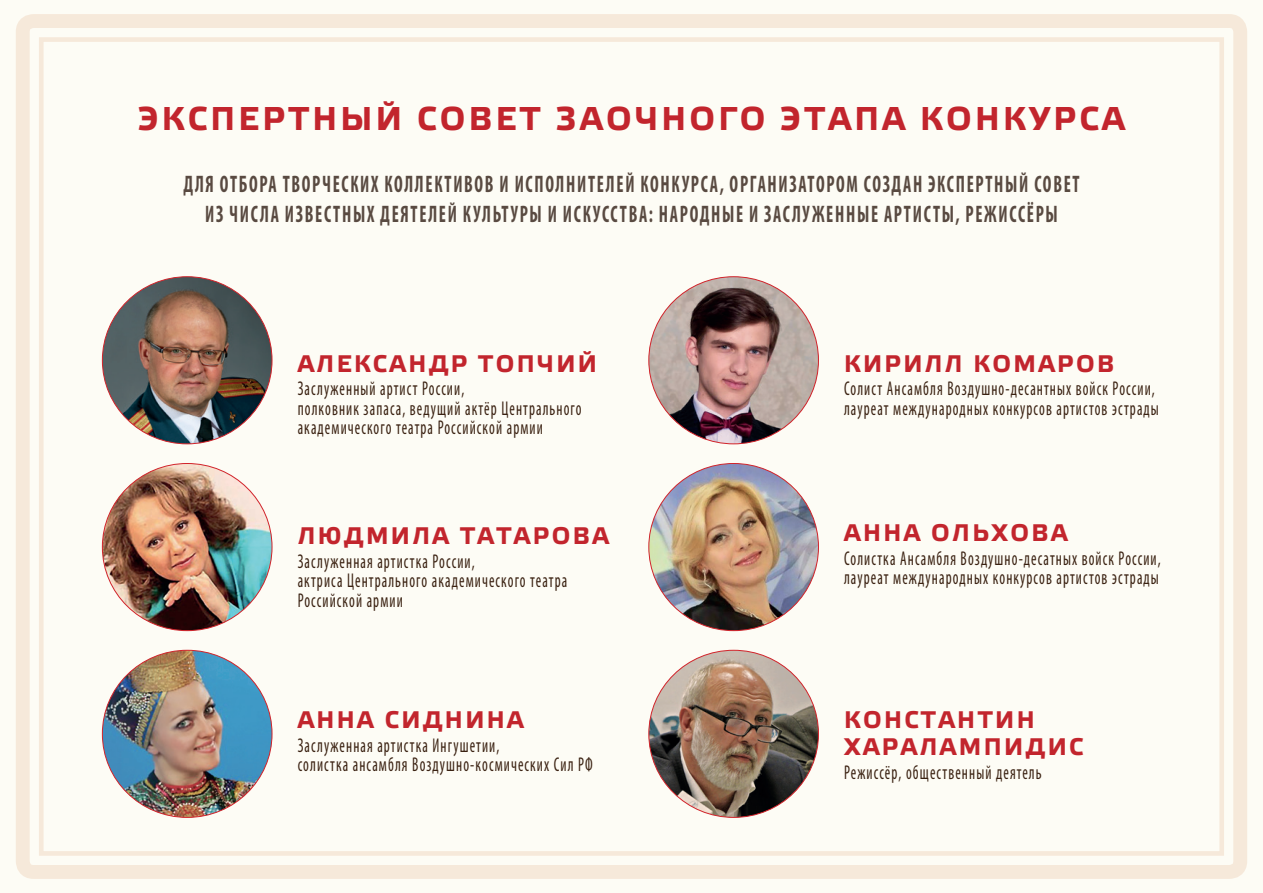
<style>
.page{position:relative;width:1263px;height:893px;background:#fdfcf5}
.page>*{position:absolute;margin:0;border:0;box-sizing:border-box;transform-origin:0 0}
.t1{font:700 33px "Elektra Text Pro";letter-spacing:.1em;color:#c2252d}
.t2{font:700 condensed 24px/30px "Myriad Pro";letter-spacing:.095em;color:#594a41;text-align:center;scale:.75 1}
.t3{font:700 24px/27px "Elektra Text Pro";letter-spacing:.1em;color:#c2252d}
.t4{font:condensed 19.95px/19.5px "Myriad Pro";letter-spacing:.075em;color:#3a2111;scale:.75 1}
</style>
<div class="page">
<div style="left:16px;top:14px;width:1231px;height:865px;border:14px solid #e9c1a1;border-radius:11px"></div>
<div style="left:39px;top:37px;width:1185px;height:819px;border:5px solid #e9c1a1"></div>
<img style="left:102px;top:463px;width:170px;height:168px">
<img style="left:102px;top:650px;width:170px;height:167px">
<img style="left:102px;top:277px;width:170px;height:167px">
<img style="left:650px;top:463px;width:168px;height:168px">
<img style="left:650px;top:650px;width:168px;height:167px">
<img style="left:650px;top:277px;width:168px;height:167px">
<h1 class="t1" style="left:138px;top:100px;width:988px">ЭКСПЕРТНЫЙ СОВЕТ ЗАОЧНОГО ЭТАПА КОНКУРСА</h1>
<p class="t2" style="left:183px;top:169px;width:1196px">ДЛЯ ОТБОРА ТВОРЧЕСКИХ КОЛЛЕКТИВОВ И ИСПОЛНИТЕЛЕЙ КОНКУРСА, ОРГАНИЗАТОРОМ СОЗДАН ЭКСПЕРТНЫЙ СОВЕТ<br>ИЗ ЧИСЛА ИЗВЕСТНЫХ ДЕЯТЕЛЕЙ КУЛЬТУРЫ И ИСКУССТВА: НАРОДНЫЕ И ЗАСЛУЖЕННЫЕ АРТИСТЫ, РЕЖИССЁРЫ</p>
<p class="t3" style="left:298px;top:351px;width:301px">АЛЕКСАНДР ТОПЧИЙ</p>
<p class="t4" style="left:298px;top:379px;width:380px">Заслуженный артист России,<br>полковник запаса, ведущий актёр Центрального академического театра Российской армии</p>
<p class="t3" style="left:298px;top:523px;width:313px">ЛЮДМИЛА ТАТАРОВА</p>
<p class="t4" style="left:298px;top:551px;width:361px">Заслуженная артистка России,<br>актриса Центрального академического театра<br>Российской армии</p>
<p class="t3" style="left:298px;top:707px;width:228px">АННА СИДНИНА</p>
<p class="t4" style="left:298px;top:735px;width:395px">Заслуженная артистка Ингушетии,<br>солистка ансамбля Воздушно-космических Сил РФ</p>
<p class="t3" style="left:844px;top:351px;width:272px">КИРИЛЛ КОМАРОВ</p>
<p class="t4" style="left:844px;top:379px;width:421px">Солист Ансамбля Воздушно-десантных войск России, лауреат международных конкурсов артистов эстрады</p>
<p class="t3" style="left:844px;top:520px;width:225px">АННА ОЛЬХОВА</p>
<p class="t4" style="left:844px;top:548px;width:424px">Солистка Ансамбля Воздушно-десатных войск России, лауреат международных конкурсов артистов эстрады</p>
<p class="t3" style="left:844px;top:707px;width:241px">КОНСТАНТИН<br>ХАРАЛАМПИДИС</p>
<p class="t4" style="left:844px;top:762px;width:265px">Режиссёр, общественный деятель</p>
</div>
